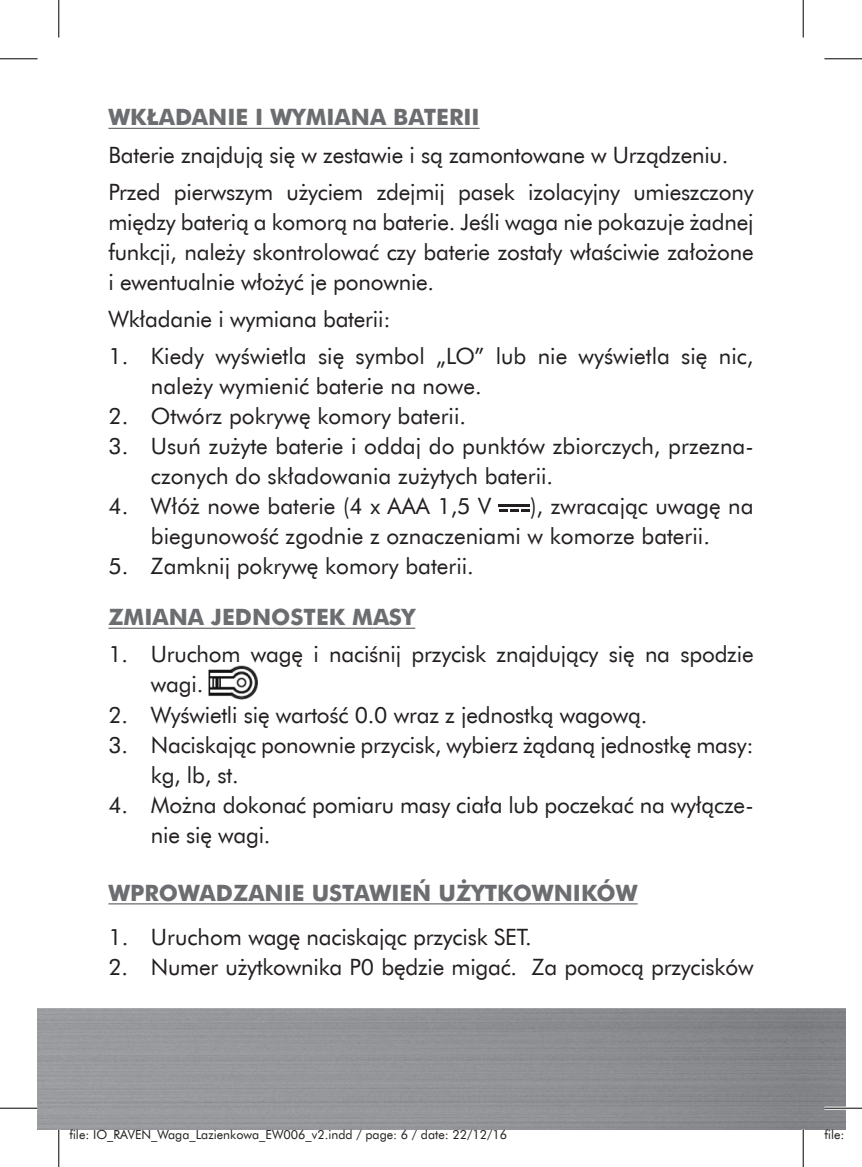
<style>
.page{position:relative;width:862px;height:1167px;background:#fff}
.page>*{position:absolute;margin:0;border:0;box-sizing:border-box;transform-origin:0 0}
.t1{font:22.5px/30px "Futura EU";letter-spacing:-.01em;color:#231f20}
.t2{font:700 22.5px "Futura EU";color:#6c6d70}
.t3{font:12.5px "Futura EU";color:#231f20}
</style>
<div class="page">
<hr style="left:108px;top:128px;width:371px;height:1px;background:#6c6d70">
<hr style="left:108px;top:627px;width:307px;height:2px;background:#6c6d70">
<hr style="left:108px;top:903px;width:529px;height:1px;background:#6c6d70">
<hr style="left:499px;top:504px;width:31px;height:2px;background:#231f20">
<svg style="left:499px;top:509px;width:31px;height:2px"></svg>
<img style="left:208px;top:665px;width:50px;height:35px">
<hr style="left:0;top:58px;width:38px;height:1px;background:#000">
<hr style="left:824px;top:58px;width:38px;height:1px;background:#000">
<hr style="left:0;top:1107px;width:38px;height:1px;background:#000">
<hr style="left:824px;top:1107px;width:38px;height:1px;background:#000">
<hr style="left:58px;top:0;width:1px;height:37px;background:#000">
<hr style="left:58px;top:1129px;width:1px;height:37px;background:#000">
<hr style="left:802px;top:0;width:1px;height:37px;background:#000">
<hr style="left:802px;top:1129px;width:1px;height:37px;background:#000">
<p class="t2" style="left:108px;top:103px;width:373px">WKŁADANIE I WYMIANA BATERII</p>
<p class="t1" style="left:108px;top:137px;width:646px;line-height:37px">Baterie znajdują się w zestawie i są zamontowane w Urządzeniu.<br>Przed pierwszym użyciem zdejmij pasek izolacyjny umieszczony</p>
<p class="t1" style="left:108px;top:207px;width:646px;text-align:justify">między baterią a komorą na baterie. Jeśli waga nie pokazuje żadnej funkcji, należy skontrolować czy baterie zostały właściwie założone i ewentualnie włożyć je ponownie.</p>
<p class="t1" style="left:108px;top:304px;width:283px">Wkładanie i wymiana baterii:</p>
<p class="t1" style="left:151px;top:341px;width:604px;text-indent:-43px">1. Kiedy wyświetla się symbol „LO” lub nie wyświetla się nic, należy wymienić baterie na nowe.</p>
<p class="t1" style="left:108px;top:401px;width:359px">2. Otwórz pokrywę komory baterii.</p>
<p class="t1" style="left:151px;top:431px;width:604px;text-indent:-43px">3. Usuń zużyte baterie i oddaj do punktów zbiorczych, przezna&shy;czonych do składowania zużytych baterii.</p>
<p class="t1" style="left:108px;top:491px;width:384px">4. Włóż nowe baterie (4 x AAA 1,5 V</p>
<p class="t1" style="left:151px;top:491px;width:604px;text-indent:379px">), zwracając uwagę na biegunowość zgodnie z oznaczeniami w komorze baterii.</p>
<p class="t1" style="left:108px;top:551px;width:367px">5. Zamknij pokrywę komory baterii.</p>
<p class="t2" style="left:108px;top:603px;width:308px">ZMIANA JEDNOSTEK MASY</p>
<p class="t1" style="left:151px;top:640px;width:604px;text-indent:-43px">1. Uruchom wagę i naciśnij przycisk znajdujący się na spodzie wagi.</p>
<p class="t1" style="left:108px;top:700px;width:540px">2. Wyświetli się wartość 0.0 wraz z jednostką wagową.</p>
<p class="t1" style="left:151px;top:730px;width:604px;text-indent:-43px">3. Naciskając ponownie przycisk, wybierz żądaną jednostkę masy: kg, lb, st.</p>
<p class="t1" style="left:151px;top:790px;width:604px;text-indent:-43px">4. Można dokonać pomiaru masy ciała lub poczekać na wyłącze&shy;nie się wagi.</p>
<p class="t2" style="left:108px;top:878px;width:531px">WPROWADZANIE USTAWIEŃ UŻYTKOWNIKÓW</p>
<p class="t1" style="left:108px;top:922px;width:425px">1. Uruchom wagę naciskając przycisk SET.</p>
<p class="t1" style="left:108px;top:952px;width:646px">2. Numer użytkownika P0 będzie migać. Za pomocą przycisków</p>
<p class="t3" style="left:69px;top:1126px;width:439px">file: IO_RAVEN_Waga_Lazienkowa_EW006_v2.indd / page: 6 / date: 22/12/16</p>
<p class="t3" style="left:824px;top:1126px;width:39px">file: IO</p>
</div>
